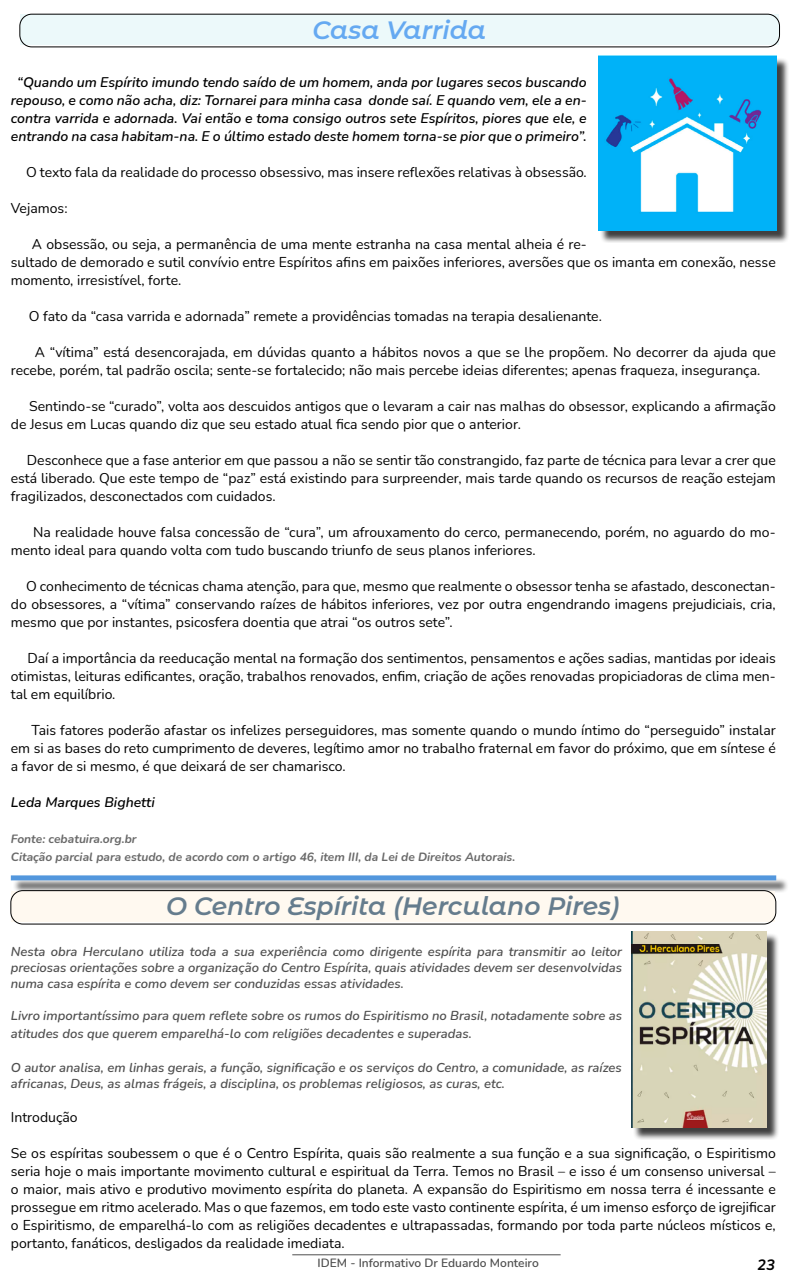
<style>
.page{position:relative;width:800px;height:1280px;background:#fff}
.page>*{position:absolute;margin:0;border:0;box-sizing:border-box;transform-origin:0 0}
.t1{font:italic 600 25px "Montserrat Alternates";color:#657c8d}
.t2{font:italic 600 25px "Montserrat Alternates";letter-spacing:-.005em;color:#65a9f1}
.t3{font:italic 700 15px "Nunito";color:#000}
.t4{font:14px/18px "Nunito";color:#000;text-align:justify}
.t5{font:italic 600 14px/18px "Nunito";color:#000;text-align:center}
.t6{font:italic 600 13px/16px "Nunito";color:#4f4f4f}
.t7{font:italic 700 12px/18px "Nunito";color:#696969}
.t8{font:600 12px "Nunito";color:#4f4f4f}
</style>
<div class="page">
<hr style="left:292px;top:1254px;width:269px;height:1px;background:#4f4f4f">
<div style="left:20px;top:15px;width:759px;height:30px;background:#ecf9fa"></div>
<div style="left:19px;top:14px;width:761px;height:33px;border:1px solid #000;border-radius:12px"></div>
<div style="left:12px;top:877px;width:777px;height:16px;background:#000;opacity:.75"></div>
<div style="left:11px;top:875px;width:765px;height:5px;background:#5397dd"></div>
<div style="left:11px;top:891px;width:764px;height:31px;background:#fff9f0"></div>
<div style="left:10px;top:890px;width:766px;height:35px;border:1px solid #000;border-radius:12px"></div>
<div style="left:633px;top:932px;width:147px;height:208px;background:#000;opacity:.75"></div>
<img style="left:632px;top:931px;width:135px;height:196px">
<div style="left:600px;top:57px;width:190px;height:186px;background:#000;opacity:.75"></div>
<img style="left:598px;top:56px;width:179px;height:175px">
<h1 class="t2" style="left:312px;top:12px;width:175px">Casa Varrida</h1>
<p class="t5" style="left:11px;top:72px;width:578px">“Quando um Espírito imundo tendo saído de um homem, anda por lugares secos buscando repouso, e como não acha, diz: Tornarei para minha casa donde saí. E quando vem, ele a en&shy;contra varrida e adornada. Vai então e toma consigo outros sete Espíritos, piores que ele, e entrando na casa habitam-na. E o último estado deste homem torna-se pior que o primeiro”.</p>
<p class="t4" style="left:26px;top:162px;width:562px">O texto fala da realidade do processo obsessivo, mas insere reflexões relativas à obsessão.</p>
<p class="t4" style="left:11px;top:198px;width:58px">Vejamos:</p>
<p class="t4" style="left:11px;top:234px;width:767px;text-align:left;text-indent:21px">A obsessão, ou seja, a permanência de uma mente estranha na casa mental alheia é re-<br>sultado de demorado e sutil convívio entre Espíritos afins em paixões inferiores, aversões que os imanta em conexão, nesse momento, irresistível, forte.</p>
<p class="t4" style="left:29px;top:306px;width:575px">O fato da “casa varrida e adornada” remete a providências tomadas na terapia desalienante.</p>
<p class="t4" style="left:11px;top:342px;width:767px;text-indent:24px">A “vítima” está desencorajada, em dúvidas quanto a hábitos novos a que se lhe propõem. No decorrer da ajuda que recebe, porém, tal padrão oscila; sente-se fortalecido; não mais percebe ideias diferentes; apenas fraqueza, insegurança.</p>
<p class="t4" style="left:11px;top:396px;width:767px;text-indent:18px">Sentindo-se “curado”, volta aos descuidos antigos que o levaram a cair nas malhas do obsessor, explicando a afirmação de Jesus em Lucas quando diz que seu estado atual fica sendo pior que o anterior.</p>
<p class="t4" style="left:11px;top:450px;width:767px;text-indent:16px">Desconhece que a fase anterior em que passou a não se sentir tão constrangido, faz parte de técnica para levar a crer que está liberado. Que este tempo de “paz” está existindo para surpreender, mais tarde quando os recursos de reação estejam fragilizados, desconectados com cuidados.</p>
<p class="t4" style="left:11px;top:522px;width:767px;text-indent:22px">Na realidade houve falsa concessão de “cura”, um afrouxamento do cerco, permanecendo, porém, no aguardo do mo&shy;mento ideal para quando volta com tudo buscando triunfo de seus planos inferiores.</p>
<p class="t4" style="left:11px;top:576px;width:767px;text-indent:15px">O conhecimento de técnicas chama atenção, para que, mesmo que realmente o obsessor tenha se afastado, desconectan&shy;do obsessores, a “vítima” conservando raízes de hábitos inferiores, vez por outra engendrando imagens prejudiciais, cria, mesmo que por instantes, psicosfera doentia que atrai “os outros sete”.</p>
<p class="t4" style="left:11px;top:648px;width:767px;text-indent:17px">Daí a importância da reeducação mental na formação dos sentimentos, pensamentos e ações sadias, mantidas por ideais otimistas, leituras edificantes, oração, trabalhos renovados, enfim, criação de ações renovadas propiciadoras de clima men&shy;tal em equilíbrio.</p>
<p class="t4" style="left:11px;top:720px;width:767px;text-indent:20px">Tais fatores poderão afastar os infelizes perseguidores, mas somente quando o mundo íntimo do “perseguido” instalar em si as bases do reto cumprimento de deveres, legítimo amor no trabalho fraternal em favor do próximo, que em síntese é a favor de si mesmo, é que deixará de ser chamarisco.</p>
<p class="t5" style="left:11px;top:792px;width:145px">Leda Marques Bighetti</p>
<p class="t7" style="left:11px;top:829px;width:506px">Fonte: cebatuira.org.br<br>Citação parcial para estudo, de acordo com o artigo 46, item III, da Lei de Direitos Autorais.</p>
<h1 class="t1" style="left:166px;top:889px;width:455px">O Centro Espírita (Herculano Pires)</h1>
<p class="t6" style="left:11px;top:943px;width:613px;text-align:justify">Nesta obra Herculano utiliza toda a sua experiência como dirigente espírita para transmitir ao leitor preciosas orientações sobre a organização do Centro Espírita, quais atividades devem ser desenvolvidas numa casa espírita e como devem ser conduzidas essas atividades.</p>
<p class="t6" style="left:11px;top:1006px;width:613px;line-height:18px">Livro importantíssimo para quem reflete sobre os rumos do Espiritismo no Brasil, notadamente sobre as atitudes dos que querem emparelhá-lo com religiões decadentes e superadas.</p>
<p class="t6" style="left:11px;top:1059px;width:613px">O autor analisa, em linhas gerais, a função, significação e os serviços do Centro, a comunidade, as raízes africanas, Deus, as almas frágeis, a disciplina, os problemas religiosos, as curas, etc.</p>
<p class="t4" style="left:11px;top:1108px;width:68px">Introdução</p>
<p class="t4" style="left:11px;top:1144px;width:767px">Se os espíritas soubessem o que é o Centro Espírita, quais são realmente a sua função e a sua significação, o Espiritismo seria hoje o mais importante movimento cultural e espiritual da Terra. Temos no Brasil – e isso é um consenso universal – o maior, mais ativo e produtivo movimento espírita do planeta. A expansão do Espiritismo em nossa terra é incessante e prossegue em ritmo acelerado. Mas o que fazemos, em todo este vasto continente espírita, é um imenso esforço de igrejificar o Espiritismo, de emparelhá-lo com as religiões decadentes e ultrapassadas, formando por toda parte núcleos místicos e, portanto, fanáticos, desligados da realidade imediata.</p>
<p class="t8" style="left:318px;top:1255px;width:223px">IDEM - Informativo Dr Eduardo Monteiro</p>
<p class="t3" style="left:757px;top:1254px;width:19px">23</p>
</div>
